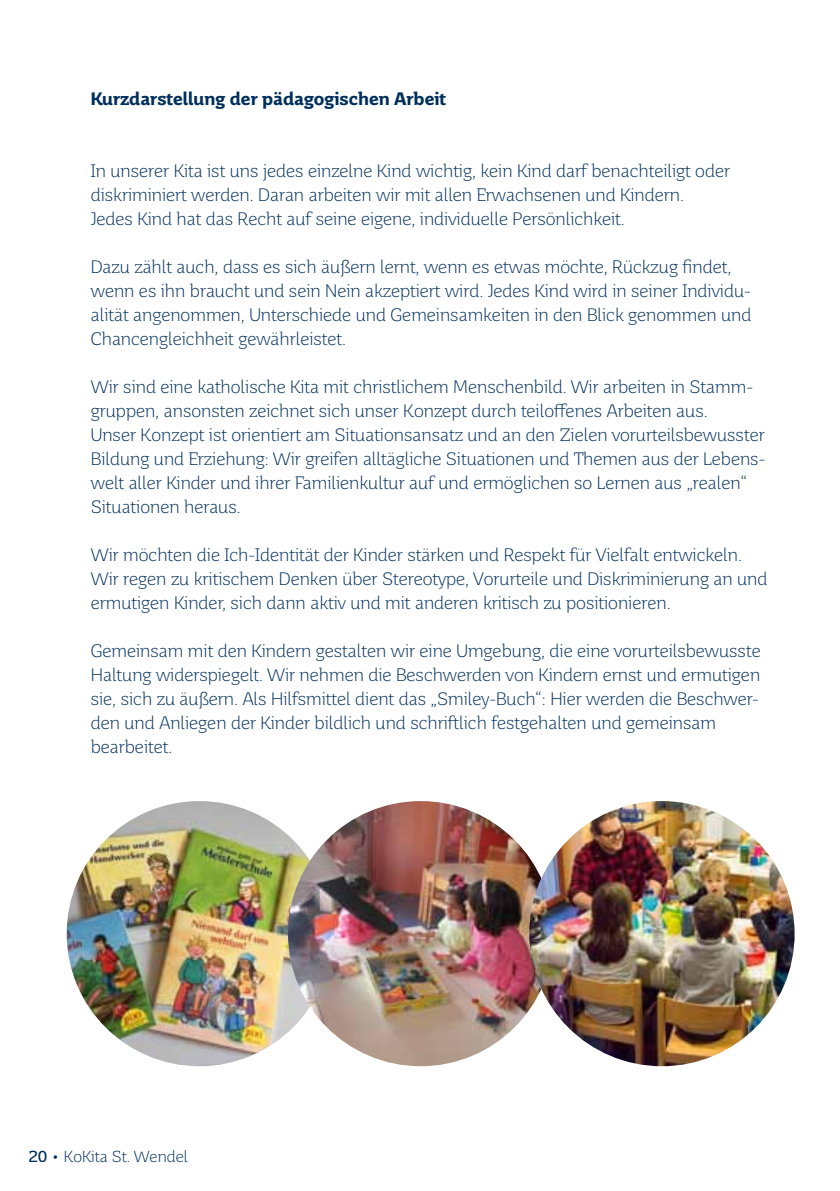
<style>
.page{position:relative;width:840px;height:1191px;background:#fff}
.page>*{position:absolute;margin:0;border:0;box-sizing:border-box;transform-origin:0 0}
.t1{font:300 18px/24px "Saar Pro";color:#002f5c}
.t2{font:700 18px "Saar Pro";color:#002f5c}
.t3{font:300 16px "Saar Pro";color:#002f5c}
.s1{font-weight:400}
</style>
<div class="page">
<img style="left:67px;top:801px;width:265px;height:265px;border-radius:133px">
<img style="left:288px;top:801px;width:265px;height:265px;border-radius:133px">
<img style="left:529px;top:801px;width:265px;height:265px;border-radius:133px">
<p class="t2" style="left:91px;top:87px;width:356px">Kurzdarstellung der pädagogischen Arbeit</p>
<p class="t1" style="left:91px;top:159px;width:640px">In unserer Kita ist uns jedes einzelne Kind wichtig, kein Kind darf benachteiligt oder diskriminiert werden. Daran arbeiten wir mit allen Erwachsenen und Kindern.<br>Jedes Kind hat das Recht auf seine eigene, individuelle Persönlichkeit.</p>
<p class="t1" style="left:91px;top:255px;width:662px">Dazu zählt auch, dass es sich äußern lernt, wenn es etwas möchte, Rückzug findet, wenn es ihn braucht und sein Nein akzeptiert wird. Jedes Kind wird in seiner Individu&shy;alität angenommen, Unterschiede und Gemeinsamkeiten in den Blick genommen und Chancengleichheit gewährleistet.</p>
<p class="t1" style="left:91px;top:375px;width:675px">Wir sind eine katholische Kita mit christlichem Menschenbild. Wir arbeiten in Stamm&shy;gruppen, ansonsten zeichnet sich unser Konzept durch teiloffenes Arbeiten aus.<br>Unser Konzept ist orientiert am Situationsansatz und an den Zielen vorurteilsbewusster Bildung und Erziehung: Wir greifen alltägliche Situationen und Themen aus der Lebens&shy;welt aller Kinder und ihrer Familienkultur auf und ermöglichen so Lernen aus „realen“ Situationen heraus.</p>
<p class="t1" style="left:91px;top:543px;width:677px">Wir möchten die Ich-Identität der Kinder stärken und Respekt für Vielfalt entwickeln.<br>Wir regen zu kritischem Denken über Stereotype, Vorurteile und Diskriminierung an und ermutigen Kinder, sich dann aktiv und mit anderen kritisch zu positionieren.</p>
<p class="t1" style="left:91px;top:639px;width:671px">Gemeinsam mit den Kindern gestalten wir eine Umgebung, die eine vorurteilsbewusste Haltung widerspiegelt. Wir nehmen die Beschwerden von Kindern ernst und ermutigen sie, sich zu äußern. Als Hilfsmittel dient das „Smiley-Buch“: Hier werden die Beschwer&shy;den und Anliegen der Kinder bildlich und schriftlich festgehalten und gemeinsam bearbeitet.</p>
<p class="t3" style="left:28px;top:1146px;width:161px"><span class="s1">20 •</span> KoKita St. Wendel</p>
</div>
